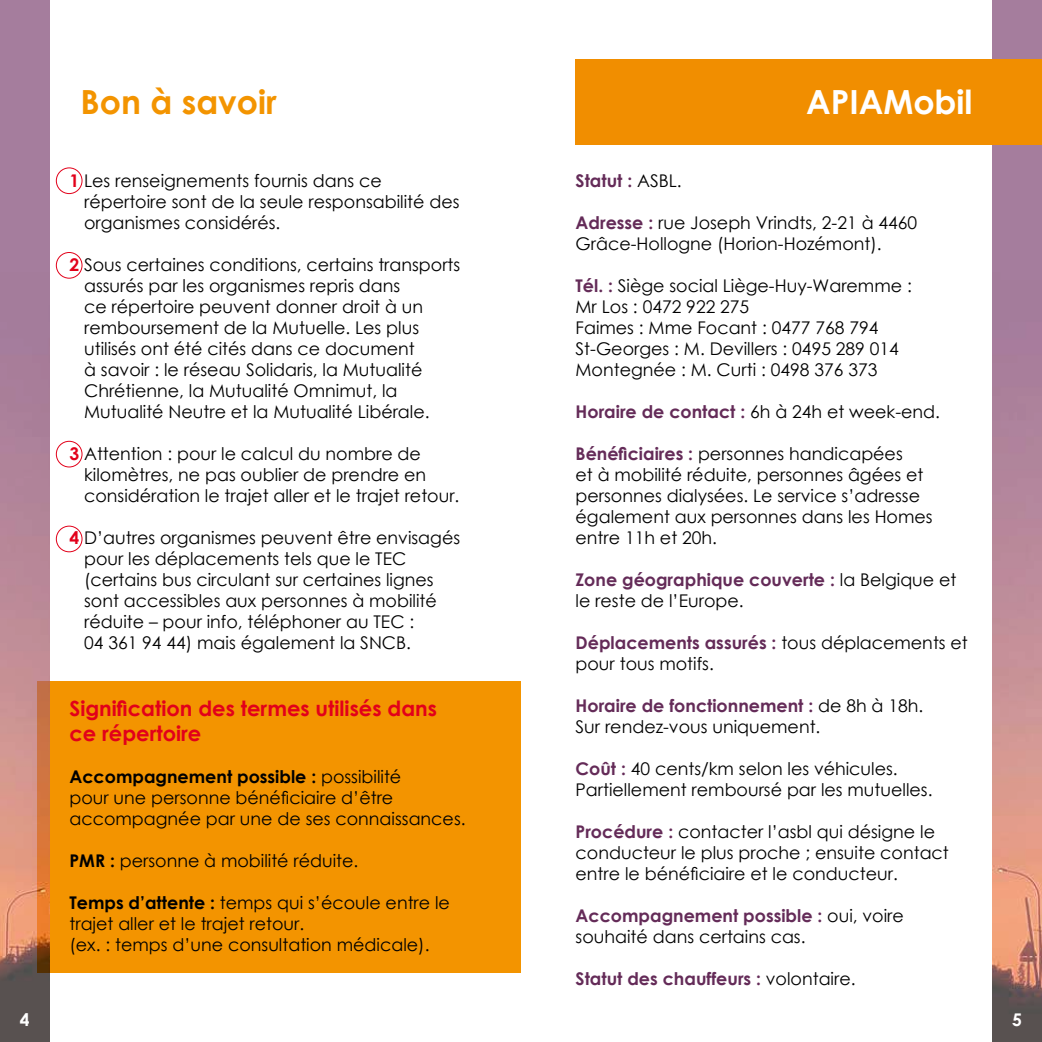
<style>
.page{position:relative;width:1042px;height:1042px;background:#fff}
.page>*{position:absolute;margin:0;border:0;box-sizing:border-box;transform-origin:0 0}
.t1{font:700 33.25px "Century Gothic";color:#f39400}
.t2{font:700 33.25px "Century Gothic";color:#fff}
.t3{font:700 21px/25.2px "Century Gothic";color:#e2001a}
.t4{font:17.5px/21px "Century Gothic";color:#000}
.t5{font:700 17.5px "Century Gothic";color:#642b58}
.t6{font:700 17.5px "Century Gothic";color:#fff}
.s1{font-weight:700;color:#e2001a}
.s2{font-weight:700}
.s3{font-weight:400;color:#000}
.s4{font-weight:700;color:#642b58}
</style>
<div class="page">
<div style="left:37px;top:681px;width:484px;height:291px;background:#f39400"></div>
<img style="left:0;top:0;width:50px;height:1042px">
<img style="left:992px;top:0;width:50px;height:1042px">
<div style="left:575px;top:60px;width:467px;height:85px;background:#f18e00"></div>
<div style="left:56px;top:167px;width:26px;height:27px;border:1px solid #e2001a;border-radius:50%"></div>
<div style="left:56px;top:252px;width:26px;height:27px;border:1px solid #e2001a;border-radius:50%"></div>
<div style="left:56px;top:441px;width:26px;height:26px;border:1px solid #e2001a;border-radius:50%"></div>
<div style="left:56px;top:526px;width:26px;height:26px;border:1px solid #e2001a;border-radius:50%"></div>
<h1 class="t1" style="left:81px;top:77px;width:198px">Bon à savoir</h1>
<h1 class="t2" style="left:806px;top:77px;width:168px">APIAMobil</h1>
<p class="t4" style="left:84px;top:170px;width:377px;text-indent:-15px"><span class="s1">1</span> Les renseignements fournis dans ce répertoire sont de la seule responsabilité des organismes considérés.</p>
<p class="t4" style="left:84px;top:254px;width:378px;text-indent:-15px"><span class="s1">2</span> Sous certaines conditions, certains transports assurés par les organismes repris dans<br>ce répertoire peuvent donner droit à un remboursement de la Mutuelle. Les plus utilisés ont été cités dans ce document<br>à savoir : le réseau Solidaris, la Mutualité Chrétienne, la Mutualité Omnimut, la Mutualité Neutre et la Mutualité Libérale.</p>
<p class="t4" style="left:84px;top:443px;width:377px;text-indent:-15px"><span class="s1">3</span> Attention : pour le calcul du nombre de kilomètres, ne pas oublier de prendre en considération le trajet aller et le trajet retour.</p>
<p class="t4" style="left:84px;top:527px;width:378px;text-indent:-15px"><span class="s1">4</span> D’autres organismes peuvent être envisagés pour les déplacements tels que le TEC (certains bus circulant sur certaines lignes sont accessibles aux personnes à mobilité réduite – pour info, téléphoner au TEC :<br>04 361 94 44) mais également la SNCB.</p>
<p class="t3" style="left:69px;top:695px;width:369px">Signification des termes utilisés dans ce répertoire</p>
<p class="t4" style="left:69px;top:766px;width:398px"><span class="s2">Accompagnement possible :</span> possibilité<br>pour une personne bénéficiaire d’être accompagnée par une de ses connaissances.</p>
<p class="t4" style="left:69px;top:850px;width:290px"><span class="s2">PMR :</span> personne à mobilité réduite.</p>
<p class="t4" style="left:69px;top:892px;width:382px"><span class="s2">Temps d’attente :</span> temps qui s’écoule entre le trajet aller et le trajet retour.<br>(ex. : temps d’une consultation médicale).</p>
<p class="t5" style="left:575px;top:167px;width:108px">Statut : <span class="s3">ASBL.</span></p>
<p class="t4" style="left:575px;top:212px;width:343px"><span class="s4">Adresse :</span> rue Joseph Vrindts, 2-21 à 4460<br>Grâce-Hollogne (Horion-Hozémont).</p>
<p class="t4" style="left:575px;top:275px;width:338px"><span class="s4">Tél. :</span> Siège social Liège-Huy-Waremme :<br>Mr Los : 0472 922 275<br>Faimes : Mme Focant : 0477 768 794<br>St-Georges : M. Devillers : 0495 289 014<br>Montegnée : M. Curti : 0498 376 373</p>
<p class="t5" style="left:575px;top:398px;width:366px">Horaire de contact : <span class="s3">6h à 24h et week-end.</span></p>
<p class="t4" style="left:575px;top:443px;width:359px"><span class="s4">Bénéficiaires :</span> personnes handicapées<br>et à mobilité réduite, personnes âgées et personnes dialysées. Le service s’adresse également aux personnes dans les Homes entre 11h et 20h.</p>
<p class="t4" style="left:575px;top:569px;width:382px"><span class="s4">Zone géographique couverte :</span> la Belgique et le reste de l’Europe.</p>
<p class="t4" style="left:575px;top:632px;width:394px"><span class="s4">Déplacements assurés :</span> tous déplacements et pour tous motifs.</p>
<p class="t4" style="left:575px;top:695px;width:349px"><span class="s4">Horaire de fonctionnement :</span> de 8h à 18h.<br>Sur rendez-vous uniquement.</p>
<p class="t4" style="left:575px;top:758px;width:358px"><span class="s4">Coût :</span> 40 cents/km selon les véhicules.<br>Partiellement remboursé par les mutuelles.</p>
<p class="t4" style="left:575px;top:821px;width:375px"><span class="s4">Procédure :</span> contacter l’asbl qui désigne le conducteur le plus proche ; ensuite contact entre le bénéficiaire et le conducteur.</p>
<p class="t4" style="left:575px;top:905px;width:330px"><span class="s4">Accompagnement possible :</span> oui, voire souhaité dans certains cas.</p>
<p class="t5" style="left:575px;top:965px;width:282px">Statut des chauffeurs : <span class="s3">volontaire.</span></p>
<p class="t6" style="left:20px;top:1006px;width:11px">4</p>
<p class="t6" style="left:1012px;top:1006px;width:11px">5</p>
</div>
